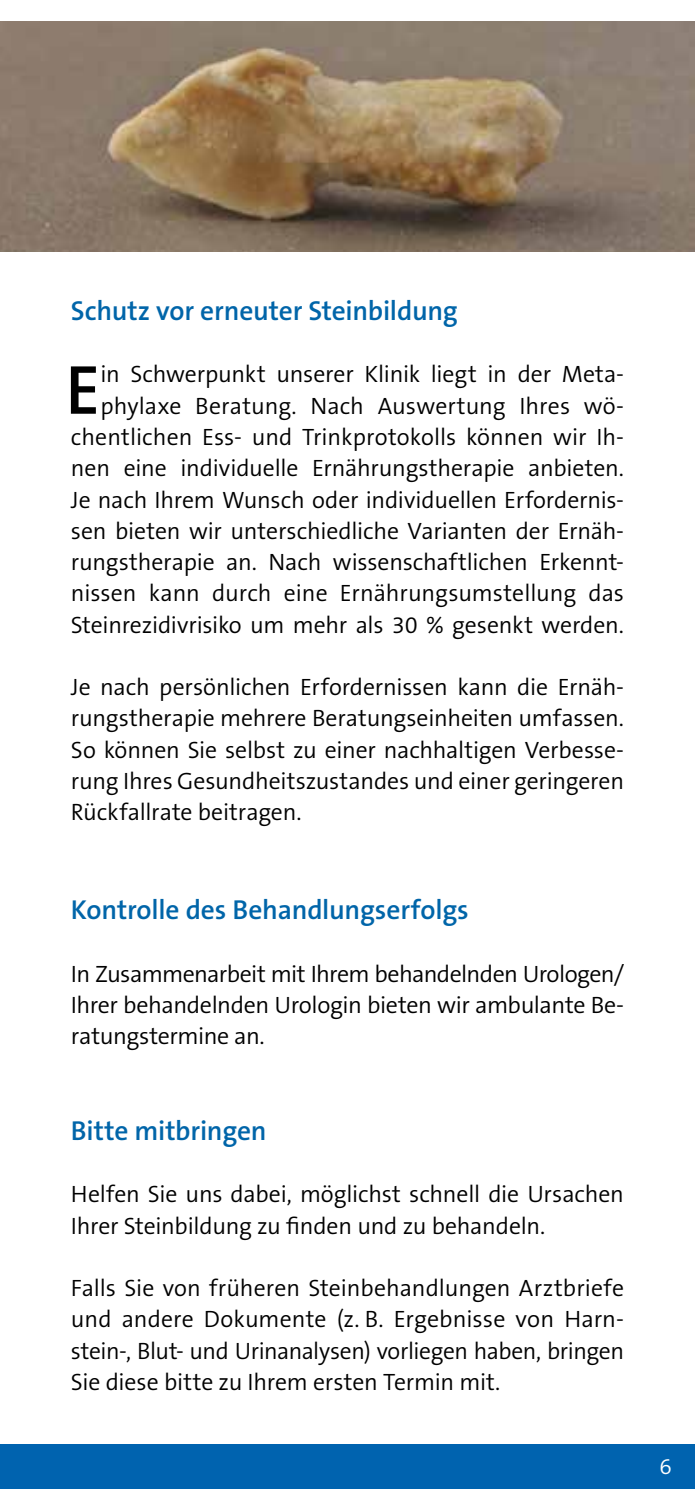
<style>
.page{position:relative;width:695px;height:1489px;background:#fff}
.page>*{position:absolute;margin:0;border:0;box-sizing:border-box;transform-origin:0 0}
.t1{font:600 70px "The Sans B W6";color:#000}
.t2{font:600 27.5px "The Sans B W6";letter-spacing:-.005em;color:#0065a9}
.t3{font:300 23.75px/31.2px "The Sans B W4";letter-spacing:-.005em;color:#000;text-align:justify}
.t4{font:300 22.5px "The Sans B W4";color:#fff}
</style>
<div class="page">
<div style="left:0;top:1444px;width:694px;height:44px;background:#0063af"></div>
<img style="left:0;top:21px;width:694px;height:231px">
<p class="t2" style="left:71px;top:293px;width:388px">Schutz vor erneuter Steinbildung</p>
<h1 class="t1" style="left:65px;top:345px;width:36px">E</h1>
<p class="t3" style="left:71px;top:359px;width:554px;text-align:right">in Schwerpunkt unserer Klinik liegt in der Meta&shy;phylaxe Beratung. Nach Auswertung Ihres wö&shy;chentlichen Ess- und Trinkprotokolls können wir Ih&shy;nen eine individuelle Ernährungstherapie anbieten.<br>Je nach Ihrem Wunsch oder individuellen Erfordernis&shy;sen bieten wir unterschiedliche Varianten der Ernäh&shy;rungstherapie an. Nach wissenschaftlichen Erkennt&shy;nissen kann durch eine Ernährungsumstellung das Steinrezidivrisiko um mehr als 30 % gesenkt werden.</p>
<p class="t3" style="left:71px;top:671px;width:554px">Je nach persönlichen Erfordernissen kann die Ernäh&shy;rungstherapie mehrere Beratungseinheiten umfassen.<br>So können Sie selbst zu einer nachhaltigen Verbesse&shy;rung Ihres Gesundheitszustandes und einer geringeren Rückfallrate beitragen.</p>
<p class="t2" style="left:71px;top:892px;width:399px">Kontrolle des Behandlungserfolgs</p>
<p class="t3" style="left:71px;top:958px;width:554px">In Zusammenarbeit mit Ihrem behandelnden Urologen/ Ihrer behandelnden Urologin bieten wir ambulante Be&shy;ratungstermine an.</p>
<p class="t2" style="left:71px;top:1112px;width:197px">Bitte mitbringen</p>
<p class="t3" style="left:71px;top:1178px;width:554px">Helfen Sie uns dabei, möglichst schnell die Ursachen<br>Ihrer Steinbildung zu finden und zu behandeln.</p>
<p class="t3" style="left:71px;top:1272px;width:554px">Falls Sie von früheren Steinbehandlungen Arztbriefe und andere Dokumente (z. B. Ergebnisse von Harn&shy;stein-, Blut- und Urinanalysen) vorliegen haben, bringen Sie diese bitte zu Ihrem ersten Termin mit.</p>
<p class="t4" style="left:659px;top:1451px;width:14px">6</p>
</div>
